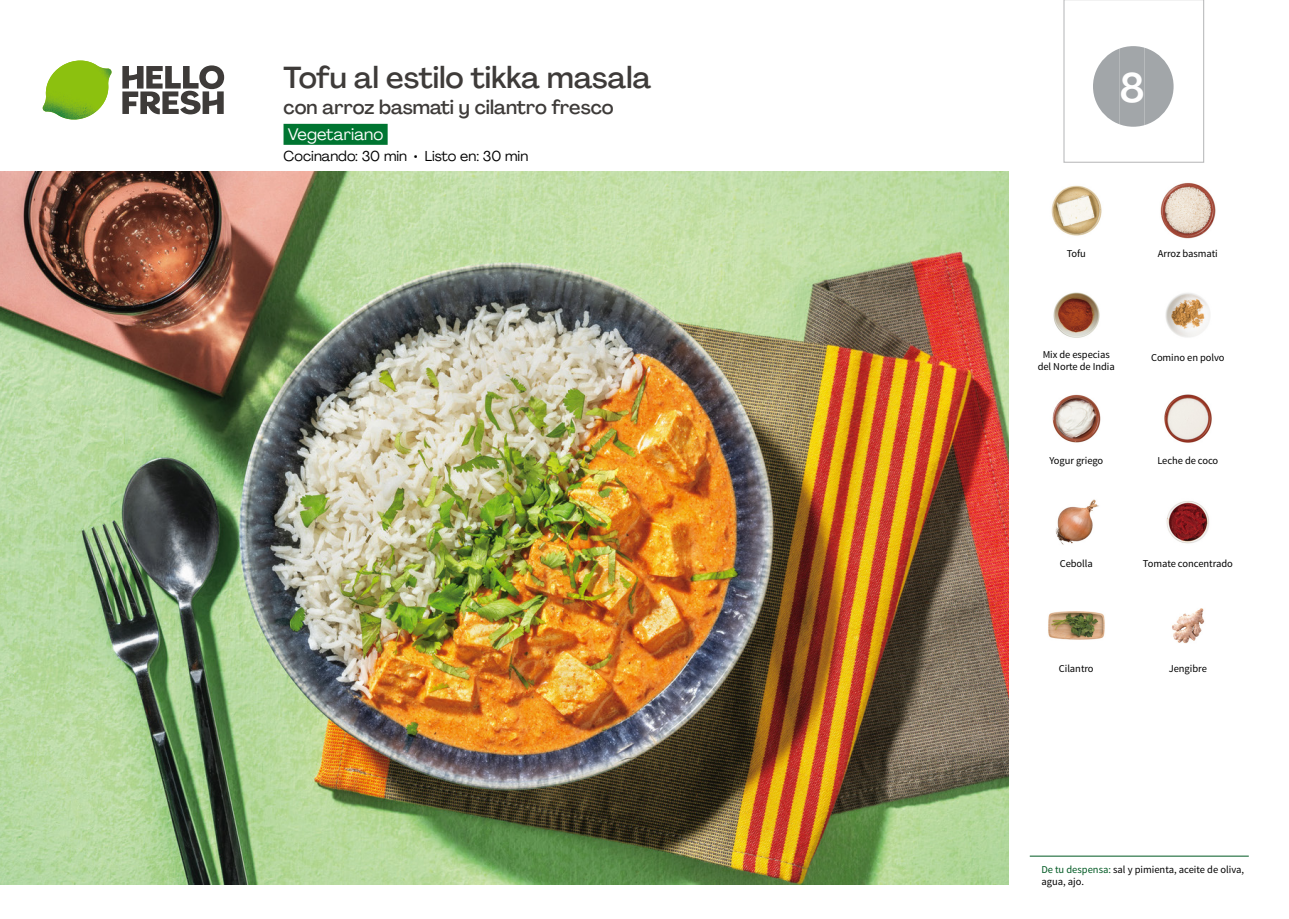
<style>
.page{position:relative;width:1289px;height:919px;background:#fff}
.page>*{position:absolute;margin:0;border:0;box-sizing:border-box;transform-origin:0 0}
.t1{font:500 40.5px "Agrandir";color:#fff}
.t2{font:500 30px "Agrandir";color:#3e3b39}
.t3{font:500 19.5px "Agrandir";color:#3e3b39}
.t4{font:16.5px "Agrandir";color:#fff}
.t5{font:14.25px "Agrandir";color:#000}
.t6{font:10.5px/12px "Source Sans Pro";letter-spacing:-.005em;color:#000}
.s1{color:#005923}
</style>
<div class="page">
<svg style="left:122px;top:65px;width:102px;height:49px"></svg>
<svg style="left:43px;top:60px;width:69px;height:60px"></svg>
<img style="left:80px;top:61px;width:16px;height:4px">
<img style="left:43px;top:61px;width:37px;height:48px">
<img style="left:0;top:172px;width:1008px;height:712px">
<div style="left:283px;top:124px;width:104px;height:21px;background:#007531"></div>
<hr style="left:1029px;top:855px;width:219px;height:1px;background:#005923">
<img style="left:1051px;top:185px;width:51px;height:51px">
<img style="left:1160px;top:182px;width:56px;height:57px">
<img style="left:1165px;top:293px;width:45px;height:45px">
<img style="left:1053px;top:292px;width:47px;height:46px">
<img style="left:1164px;top:394px;width:48px;height:49px">
<img style="left:1052px;top:394px;width:49px;height:49px">
<img style="left:1166px;top:501px;width:43px;height:43px">
<img style="left:1055px;top:499px;width:44px;height:46px">
<img style="left:1172px;top:608px;width:33px;height:36px">
<img style="left:1048px;top:611px;width:56px;height:29px">
<svg style="left:1063px;top:0;width:141px;height:163px"></svg>
<h2 class="t2" style="left:283px;top:59px;width:369px">Tofu al estilo tikka masala</h2>
<h3 class="t3" style="left:283px;top:95px;width:332px">con arroz basmati y cilantro fresco</h3>
<h3 class="t4" style="left:288px;top:124px;width:97px">Vegetariano</h3>
<h3 class="t5" style="left:283px;top:147px;width:246px">Cocinando: 30 min • Listo en: 30 min</h3>
<h1 class="t1" style="left:1119px;top:63px;width:26px">8</h1>
<p class="t6" style="left:1066px;top:247px;width:21px">Tofu</p>
<p class="t6" style="left:1157px;top:247px;width:62px">Arroz basmati</p>
<p class="t6" style="left:1042px;top:348px;width:69px">Mix de especias</p>
<p class="t6" style="left:1150px;top:352px;width:75px">Comino en polvo</p>
<p class="t6" style="left:1037px;top:360px;width:79px">del Norte de India</p>
<p class="t6" style="left:1049px;top:454px;width:55px">Yogur griego</p>
<p class="t6" style="left:1157px;top:454px;width:62px">Leche de coco</p>
<p class="t6" style="left:1059px;top:558px;width:35px">Cebolla</p>
<p class="t6" style="left:1142px;top:558px;width:91px">Tomate concentrado</p>
<p class="t6" style="left:1058px;top:662px;width:36px">Cilantro</p>
<p class="t6" style="left:1168px;top:662px;width:40px">Jengibre</p>
<p class="t6" style="left:1041px;top:863px;width:204px"><span class="s1">De tu despensa:</span> sal y pimienta, aceite de oliva, agua, ajo.</p>
</div>
